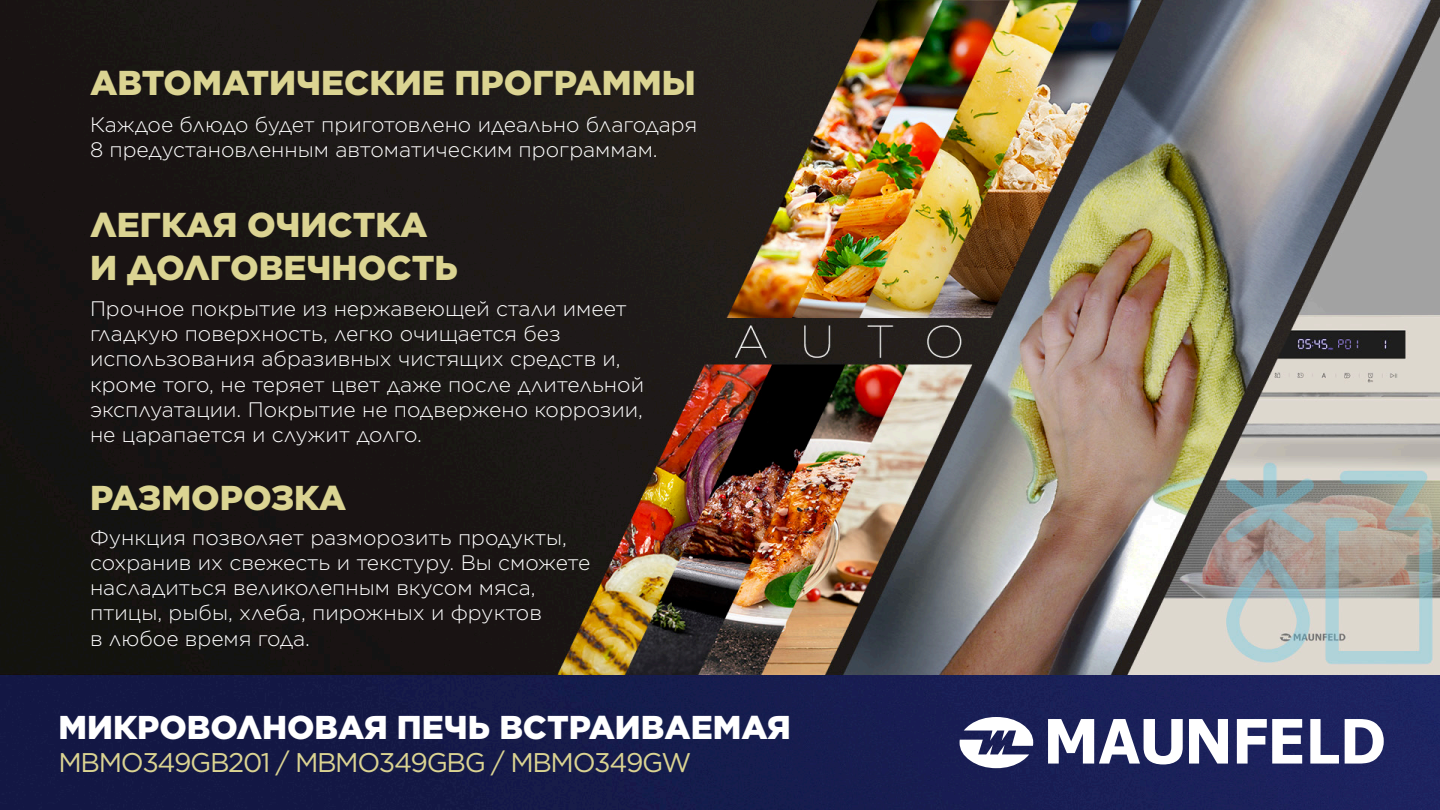
<style>
.page{position:relative;width:1440px;height:810px;background:#fff}
.page>*{position:absolute;margin:0;border:0;box-sizing:border-box;transform-origin:0 0}
.t1{font:900 34.5px "Gotham";color:#dbd492}
.t2{font:900 33px "Gotham";color:#fff}
.t3{font:27px "Gotham";letter-spacing:-.05em;color:#dbd492}
.t4{font:300 21px/25.2px "Gotham";color:#fff}
</style>
<div class="page">
<img style="left:0;top:0;width:1440px;height:810px">
<svg style="left:960px;top:717px;width:424px;height:51px"></svg>
<p class="t1" style="left:90px;top:59px;width:607px">АВТОМАТИЧЕСКИЕ ПРОГРАММЫ</p>
<p class="t4" style="left:90px;top:111px;width:609px">Каждое блюдо будет приготовлено идеально благодаря<br>8 предустановленным автоматическим программам.</p>
<p class="t1" style="left:90px;top:201px;width:339px">ЛЕГКАЯ ОЧИСТКА</p>
<p class="t1" style="left:90px;top:244px;width:369px">И ДОЛГОВЕЧНОСТЬ</p>
<p class="t4" style="left:90px;top:295px;width:556px">Прочное покрытие из нержавеющей стали имеет гладкую поверхность, легко очищается без использования абразивных чистящих средств и, кроме того, не теряет цвет даже после длительной эксплуатации. Покрытие не подвержено коррозии, не царапается и служит долго.</p>
<p class="t1" style="left:90px;top:474px;width:258px">РАЗМОРОЗКА</p>
<p class="t4" style="left:90px;top:524px;width:502px">Функция позволяет разморозить продукты, сохранив их свежесть и текстуру. Вы сможете насладиться великолепным вкусом мяса, птицы, рыбы, хлеба, пирожных и фруктов</p>
<p class="t4" style="left:90px;top:625px;width:222px">в любое время года.</p>
<p class="t2" style="left:58px;top:705px;width:734px">МИКРОВОЛНОВАЯ ПЕЧЬ ВСТРАИВАЕМАЯ</p>
<p class="t3" style="left:58px;top:745px;width:634px">MBMO349GB201 / MBMO349GBG / MBMO349GW</p>
</div>
